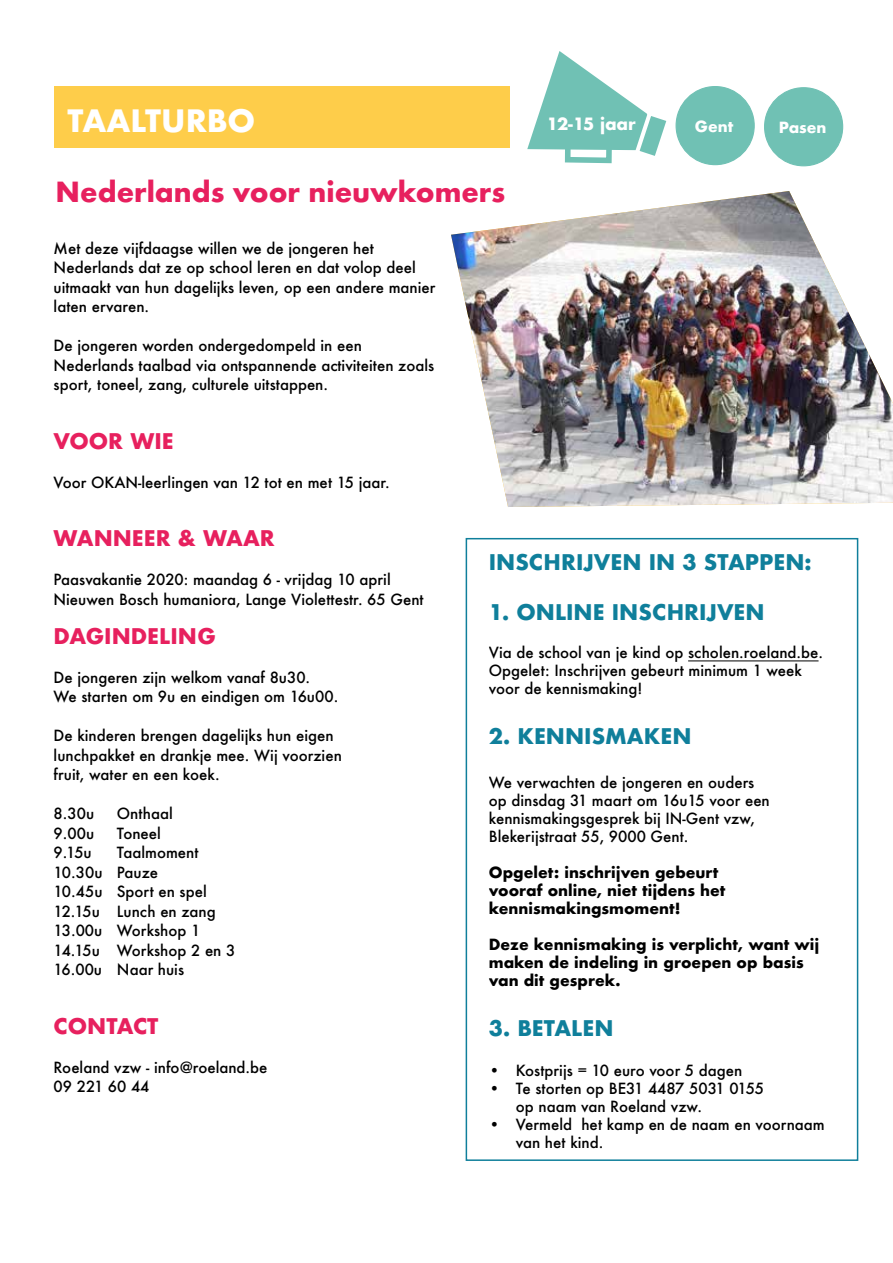
<style>
.page{position:relative;width:893px;height:1263px;background:#fff}
.page>*{position:absolute;margin:0;border:0;box-sizing:border-box;transform-origin:0 0}
.t1{font:700 30px "Futura";color:#fff}
.t2{font:700 27px "Futura";color:#e7205e}
.t3{font:700 21px "Futura";color:#0f7f9b}
.t4{font:700 21px "Futura";color:#e7205e}
.t5{font:700 16.5px "Futura";color:#fff}
.t6{font:500 15px/19.5px "Futura";color:#000}
.t7{font:700 15px/18px "Futura";color:#000}
.t8{font:700 15px "Futura";color:#fff}
</style>
<div class="page">
<div style="left:466px;top:538px;width:392px;height:623px;background:#fff;border:2px solid #0f7f9b"></div>
<div style="left:55px;top:86px;width:455px;height:61px;background:#fecd4a"></div>
<img style="left:451px;top:191px;width:442px;height:316px">
<hr style="left:688px;top:660px;width:130px;height:1px;background:#000">
<svg style="left:527px;top:51px;width:139px;height:113px"></svg>
<div style="left:676px;top:87px;width:78px;height:78px;background:#70c1b4;border-radius:50%"></div>
<div style="left:675px;top:86px;width:80px;height:79px;border:1px solid #70c1b4;border-radius:50%"></div>
<div style="left:765px;top:88px;width:78px;height:78px;background:#70c1b4;border-radius:50%"></div>
<div style="left:764px;top:87px;width:79px;height:79px;border:1px solid #70c1b4;border-radius:50%"></div>
<h1 class="t1" style="left:67px;top:99px;width:189px">TAALTURBO</h1>
<p class="t5" style="left:547px;top:112px;width:90px">12-15 jaar</p>
<p class="t8" style="left:695px;top:115px;width:40px">Gent</p>
<p class="t8" style="left:779px;top:116px;width:49px">Pasen</p>
<h2 class="t2" style="left:55px;top:172px;width:451px">Nederlands voor nieuwkomers</h2>
<p class="t6" style="left:54px;top:238px;width:383px">Met deze vijfdaagse willen we de jongeren het Nederlands dat ze op school leren en dat volop deel uitmaakt van hun dagelijks leven, op een andere manier laten ervaren.</p>
<p class="t6" style="left:54px;top:336px;width:382px">De jongeren worden ondergedompeld in een<br>Nederlands taalbad via ontspannende activiteiten zoals sport, toneel, zang, culturele uitstappen.</p>
<h3 class="t4" style="left:54px;top:426px;width:122px">VOOR WIE</h3>
<p class="t6" style="left:54px;top:472px;width:338px">Voor OKAN-leerlingen van 12 tot en met 15 jaar.</p>
<h3 class="t4" style="left:54px;top:523px;width:223px">WANNEER &amp; WAAR</h3>
<p class="t6" style="left:54px;top:570px;width:372px">Paasvakantie 2020: maandag 6 - vrijdag 10 april<br>Nieuwen Bosch humaniora, Lange Violettestr. 65 Gent</p>
<h3 class="t4" style="left:54px;top:621px;width:164px">DAGINDELING</h3>
<p class="t6" style="left:54px;top:667px;width:286px">De jongeren zijn welkom vanaf 8u30.<br>We starten om 9u en eindigen om 16u00.</p>
<p class="t6" style="left:54px;top:726px;width:290px">De kinderen brengen dagelijks hun eigen lunchpakket en drankje mee. Wij voorzien fruit, water en een koek.</p>
<p class="t6" style="left:54px;top:804px;width:42px">8.30u</p>
<p class="t6" style="left:117px;top:804px;width:57px">Onthaal</p>
<p class="t6" style="left:54px;top:823px;width:42px">9.00u</p>
<p class="t6" style="left:117px;top:823px;width:46px">Toneel</p>
<p class="t6" style="left:54px;top:843px;width:40px">9.15u</p>
<h3 class="t3" style="left:489px;top:547px;width:324px">INSCHRIJVEN IN 3 STAPPEN:</h3>
<h3 class="t3" style="left:489px;top:597px;width:277px">1. ONLINE INSCHRIJVEN</h3>
<p class="t6" style="left:489px;top:643px;width:336px;line-height:18px">Via de school van je kind op scholen.roeland.be.<br>Opgelet: Inschrijven gebeurt minimum 1 week voor de kennismaking!</p>
<h3 class="t3" style="left:489px;top:721px;width:204px">2. KENNISMAKEN</h3>
<p class="t6" style="left:489px;top:773px;width:283px;line-height:18px">We verwachten de jongeren en ouders op dinsdag 31 maart om 16u15 voor een kennismakingsgesprek bij IN-Gent vzw, Blekerijstraat 55, 9000 Gent.</p>
<p class="t7" style="left:489px;top:863px;width:238px">Opgelet: inschrijven gebeurt vooraf online, niet tijdens het kennismakingsmoment!</p>
<p class="t7" style="left:489px;top:935px;width:332px">Deze kennismaking is verplicht, want wij maken de indeling in groepen op basis van dit gesprek.</p>
<h3 class="t3" style="left:489px;top:1013px;width:126px">3. BETALEN</h3>
<p class="t6" style="left:489px;top:1060px;width:255px">• Kostprijs = 10 euro voor 5 dagen</p>
<p class="t6" style="left:516px;top:1079px;width:250px;line-height:18px;text-indent:-27px">• Te storten op BE31 4487 5031 0155 op naam van Roeland vzw.</p>
<p class="t6" style="left:516px;top:1115px;width:310px;line-height:18px;text-indent:-27px">• Vermeld het kamp en de naam en voornaam van het kind.</p>
<p class="t6" style="left:54px;top:843px;width:183px;text-indent:63px">Taalmoment<br>10.30u Pauze<br>10.45u Sport en spel<br>12.15u Lunch en zang<br>13.00u Workshop 1<br>14.15u Workshop 2 en 3<br>16.00u Naar huis</p>
<h3 class="t4" style="left:54px;top:1011px;width:106px">CONTACT</h3>
<p class="t6" style="left:54px;top:1057px;width:215px">Roeland vzw - info@roeland.be<br>09 221 60 44</p>
</div>
